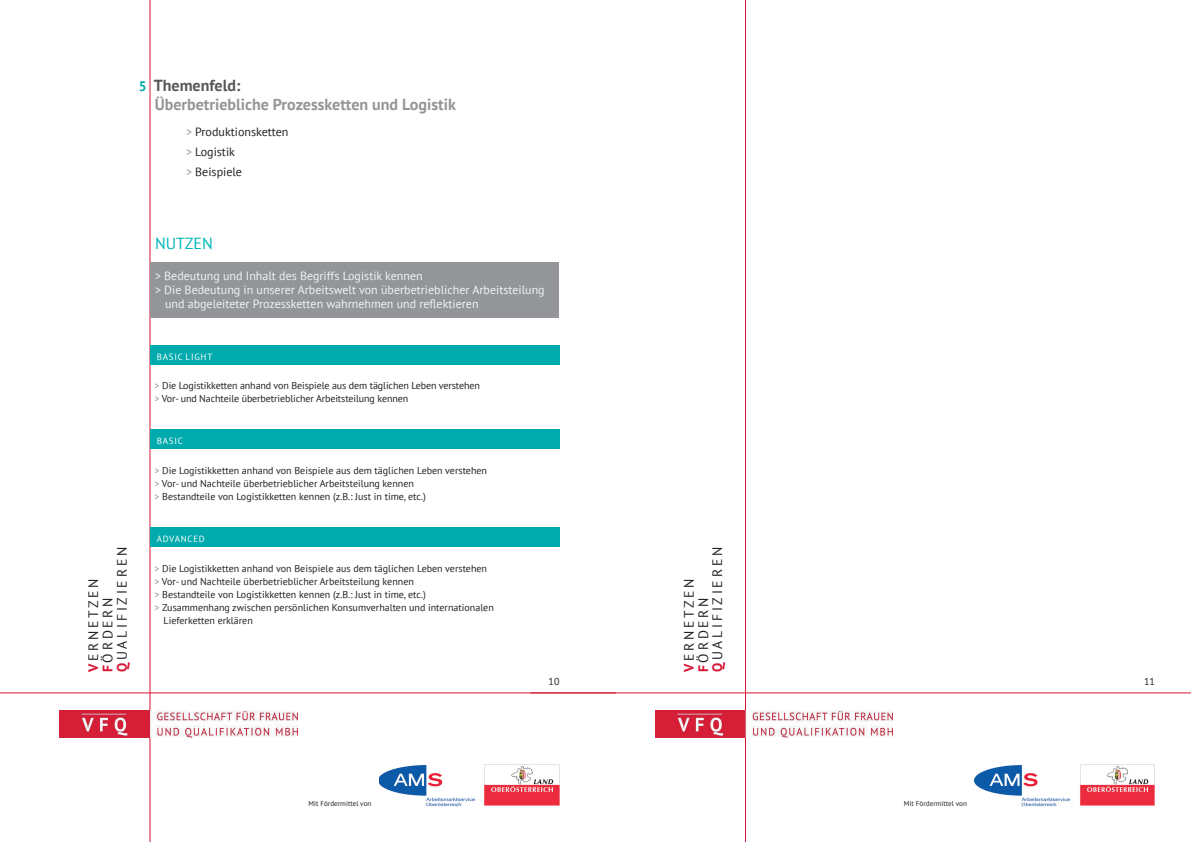
<style>
.page{position:relative;width:1191px;height:842px;background:#fff}
.page>*{position:absolute;margin:0;border:0;box-sizing:border-box;transform-origin:0 0}
.t1{font:700 16px/19px "PT Sans";color:#939598}
.t2{font:16px "PT Sans";color:#00b6ba}
.t3{font:13.8px/14.3px "PT Sans";letter-spacing:.2em;color:#231f20}
.t4{font:12px "PT Sans";color:#f2f3f4}
.t5{font:12px/20px "PT Sans";color:#231f20}
.t6{font:10px/13px "PT Sans";color:#231f20}
.t7{font:9px "PT Sans";letter-spacing:.08em;color:#fff}
.t8{font:7.2px "PT Sans";color:#231f20}
.s1{font-size:13.8px;color:#00aaad}
.s2{color:#57585a}
.s3{color:#939598}
.s4{font-weight:700;color:#d71634}
</style>
<div class="page">
<hr style="left:0;top:692px;width:616px;height:1px;background:#d71634">
<hr style="left:530px;top:692px;width:661px;height:1px;background:#d71634">
<hr style="left:149px;top:0;width:1px;height:842px;background:#d71634">
<hr style="left:745px;top:0;width:1px;height:842px;background:#d71634">
<img style="left:60px;top:710px;width:237px;height:28px">
<img style="left:655px;top:710px;width:238px;height:28px">
<img style="left:484px;top:764px;width:75px;height:42px">
<img style="left:1080px;top:764px;width:75px;height:42px">
<img style="left:379px;top:765px;width:95px;height:41px">
<img style="left:974px;top:765px;width:95px;height:41px">
<div style="left:150px;top:345px;width:409px;height:20px;background:#00aaad"></div>
<div style="left:150px;top:262px;width:409px;height:55px;background:#939598"></div>
<div style="left:150px;top:527px;width:409px;height:20px;background:#00aaad"></div>
<div style="left:150px;top:429px;width:409px;height:20px;background:#00aaad"></div>
<h1 class="t1" style="left:155px;top:76px;width:302px;text-indent:-16px"><span class="s1">5</span> <span class="s2">Themenfeld:<br></span>Überbetriebliche Prozessketten und Logistik</h1>
<p class="t5" style="left:186px;top:121px;width:104px"><span class="s3">&gt;</span> Produktionsketten <span class="s3">&gt;</span> Logistik<br><span class="s3">&gt;</span> Beispiele</p>
<h1 class="t2" style="left:155px;top:233px;width:59px">NUTZEN</h1>
<p class="t4" style="left:155px;top:268px;width:269px">&gt; Bedeutung und Inhalt des Begriffs Logistik kennen</p>
<p class="t4" style="left:155px;top:282px;width:391px">&gt; Die Bedeutung in unserer Arbeitswelt von überbetrieblicher Arbeitsteilung</p>
<p class="t4" style="left:165px;top:296px;width:315px">und abgeleiteter Prozessketten wahrnehmen und reflektieren</p>
<p class="t7" style="left:157px;top:351px;width:57px">BASIC LIGHT</p>
<p class="t6" style="left:154px;top:379px;width:327px"><span class="s3">&gt;</span> Die Logistikketten anhand von Beispiele aus dem täglichen Leben verstehen <span class="s3">&gt;</span> Vor- und Nachteile überbetrieblicher Arbeitsteilung kennen</p>
<p class="t7" style="left:157px;top:435px;width:27px">BASIC</p>
<p class="t6" style="left:154px;top:464px;width:334px"><span class="s3">&gt;</span> Die Logistikketten anhand von Beispiele aus dem täglichen Leben verstehen <span class="s3">&gt;</span> Vor- und Nachteile überbetrieblicher Arbeitsteilung kennen<br><span class="s3">&gt;</span> Bestandteile von Logistikketten kennen (z.B.: Just in time, etc.)</p>
<p class="t7" style="left:157px;top:533px;width:49px">ADVANCED</p>
<h2 class="t3" style="left:86px;top:672px;width:127px;rotate:-90deg"><span class="s4">V</span>ERNETZEN<br><span class="s4">F</span>ÖRDERN<br><span class="s4">Q</span>UALIFIZIEREN</h2>
<h2 class="t3" style="left:681px;top:672px;width:127px;rotate:-90deg"><span class="s4">V</span>ERNETZEN<br><span class="s4">F</span>ÖRDERN<br><span class="s4">Q</span>UALIFIZIEREN</h2>
<p class="t6" style="left:548px;top:675px;width:12px">10</p>
<p class="t6" style="left:1144px;top:675px;width:12px">11</p>
<p class="t6" style="left:154px;top:561px;width:334px"><span class="s3">&gt;</span> Die Logistikketten anhand von Beispiele aus dem täglichen Leben verstehen</p>
<p class="t6" style="left:154px;top:574px;width:261px"><span class="s3">&gt;</span> Vor- und Nachteile überbetrieblicher Arbeitsteilung kennen</p>
<p class="t6" style="left:154px;top:587px;width:273px"><span class="s3">&gt;</span> Bestandteile von Logistikketten kennen (z.B.: Just in time, etc.)</p>
<p class="t6" style="left:154px;top:600px;width:341px"><span class="s3">&gt;</span> Zusammenhang zwischen persönlichen Konsumverhalten und internationalen</p>
<p class="t6" style="left:163px;top:613px;width:91px">Lieferketten erklären</p>
<p class="t8" style="left:308px;top:799px;width:64px">Mit Fördermittel von</p>
<p class="t8" style="left:904px;top:799px;width:64px">Mit Fördermittel von</p>
</div>
